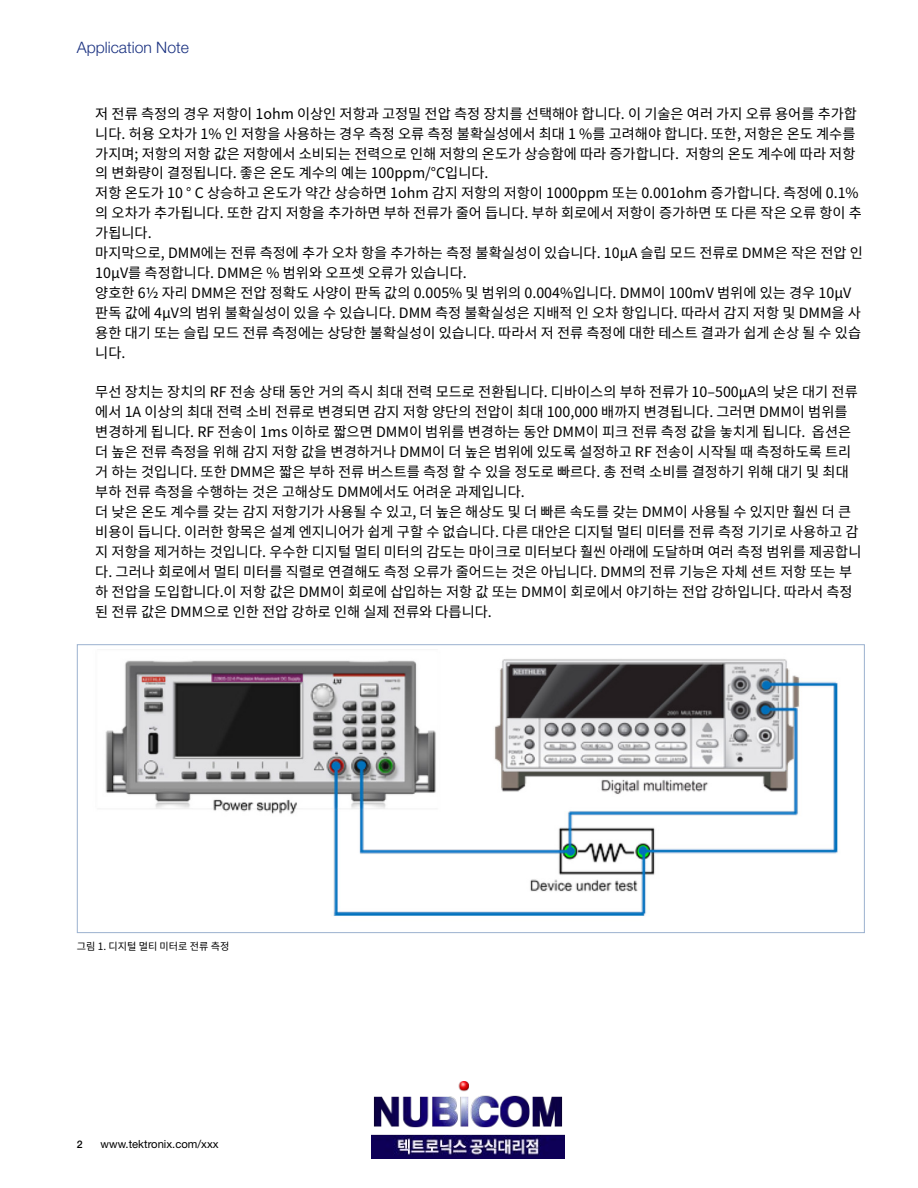
<style>
.page{position:relative;width:918px;height:1188px;background:#fff}
.page>*{position:absolute;margin:0;border:0;box-sizing:border-box;transform-origin:0 0}
.t1{font:300 15.75px "Helvetica Neue";color:#1b3281}
.t2{font:14.25px/20px "Noto Sans KR";color:#000}
.t3{font:11.25px "Helvetica Neue";color:#000}
.t4{font:500 10.5px "Helvetica Neue";color:#000}
.t5{font:10.2px "Noto Sans KR";color:#000}
</style>
<div class="page">
<img style="left:105px;top:659px;width:733px;height:257px">
<img style="left:371px;top:1081px;width:194px;height:78px">
<p class="t1" style="left:77px;top:37px;width:114px">Application Note</p>
<p class="t2" style="left:95px;top:104px;width:769px">저 전류 측정의 경우 저항이 1ohm 이상인 저항과 고정밀 전압 측정 장치를 선택해야 합니다. 이 기술은 여러 가지 오류 용어를 추가합 니다. 허용 오차가 1% 인 저항을 사용하는 경우 측정 오류 측정 불확실성에서 최대 1 %를 고려해야 합니다. 또한, 저항은 온도 계수를 가지며; 저항의 저항 값은 저항에서 소비되는 전력으로 인해 저항의 온도가 상승함에 따라 증가합니다. 저항의 온도 계수에 따라 저항 의 변화량이 결정됩니다. 좋은 온도 계수의 예는 100ppm/°C입니다.<br>저항 온도가 10 ° C 상승하고 온도가 약간 상승하면 1ohm 감지 저항의 저항이 1000ppm 또는 0.001ohm 증가합니다. 측정에 0.1% 의 오차가 추가됩니다. 또한 감지 저항을 추가하면 부하 전류가 줄어 듭니다. 부하 회로에서 저항이 증가하면 또 다른 작은 오류 항이 추 가됩니다.<br>마지막으로, DMM에는 전류 측정에 추가 오차 항을 추가하는 측정 불확실성이 있습니다. 10µA 슬립 모드 전류로 DMM은 작은 전압 인 10µV를 측정합니다. DMM은 % 범위와 오프셋 오류가 있습니다.<br>양호한 6½ 자리 DMM은 전압 정확도 사양이 판독 값의 0.005% 및 범위의 0.004%입니다. DMM이 100mV 범위에 있는 경우 10µV 판독 값에 4µV의 범위 불확실성이 있을 수 있습니다. DMM 측정 불확실성은 지배적 인 오차 항입니다. 따라서 감지 저항 및 DMM을 사 용한 대기 또는 슬립 모드 전류 측정에는 상당한 불확실성이 있습니다. 따라서 저 전류 측정에 대한 테스트 결과가 쉽게 손상 될 수 있습 니다.</p>
<p class="t2" style="left:95px;top:383px;width:768px">무선 장치는 장치의 RF 전송 상태 동안 거의 즉시 최대 전력 모드로 전환됩니다. 디바이스의 부하 전류가 10‒500µA의 낮은 대기 전류 에서 1A 이상의 최대 전력 소비 전류로 변경되면 감지 저항 양단의 전압이 최대 100,000 배까지 변경됩니다. 그러면 DMM이 범위를 변경하게 됩니다. RF 전송이 1ms 이하로 짧으면 DMM이 범위를 변경하는 동안 DMM이 피크 전류 측정 값을 놓치게 됩니다. 옵션은 더 높은 전류 측정을 위해 감지 저항 값을 변경하거나 DMM이 더 높은 범위에 있도록 설정하고 RF 전송이 시작될 때 측정하도록 트리 거 하는 것입니다. 또한 DMM은 짧은 부하 전류 버스트를 측정 할 수 있을 정도로 빠르다. 총 전력 소비를 결정하기 위해 대기 및 최대 부하 전류 측정을 수행하는 것은 고해상도 DMM에서도 어려운 과제입니다.<br>더 낮은 온도 계수를 갖는 감지 저항기가 사용될 수 있고, 더 높은 해상도 및 더 빠른 속도를 갖는 DMM이 사용될 수 있지만 훨씬 더 큰 비용이 듭니다. 이러한 항목은 설계 엔지니어가 쉽게 구할 수 없습니다. 다른 대안은 디지털 멀티 미터를 전류 측정 기기로 사용하고 감 지 저항을 제거하는 것입니다. 우수한 디지털 멀티 미터의 감도는 마이크로 미터보다 훨씬 아래에 도달하며 여러 측정 범위를 제공합니 다. 그러나 회로에서 멀티 미터를 직렬로 연결해도 측정 오류가 줄어드는 것은 아닙니다. DMM의 전류 기능은 자체 션트 저항 또는 부 하 전압을 도입합니다.이 저항 값은 DMM이 회로에 삽입하는 저항 값 또는 DMM이 회로에서 야기하는 전압 강하입니다. 따라서 측정 된 전류 값은 DMM으로 인한 전압 강하로 인해 실제 전류와 다릅니다.</p>
<p class="t5" style="left:77px;top:940px;width:154px">그림 1. 디지털 멀티 미터로 전류 측정</p>
<p class="t4" style="left:77px;top:1138px;width:7px">2</p>
<p class="t3" style="left:101px;top:1138px;width:120px">www.tektronix.com/xxx</p>
</div>
